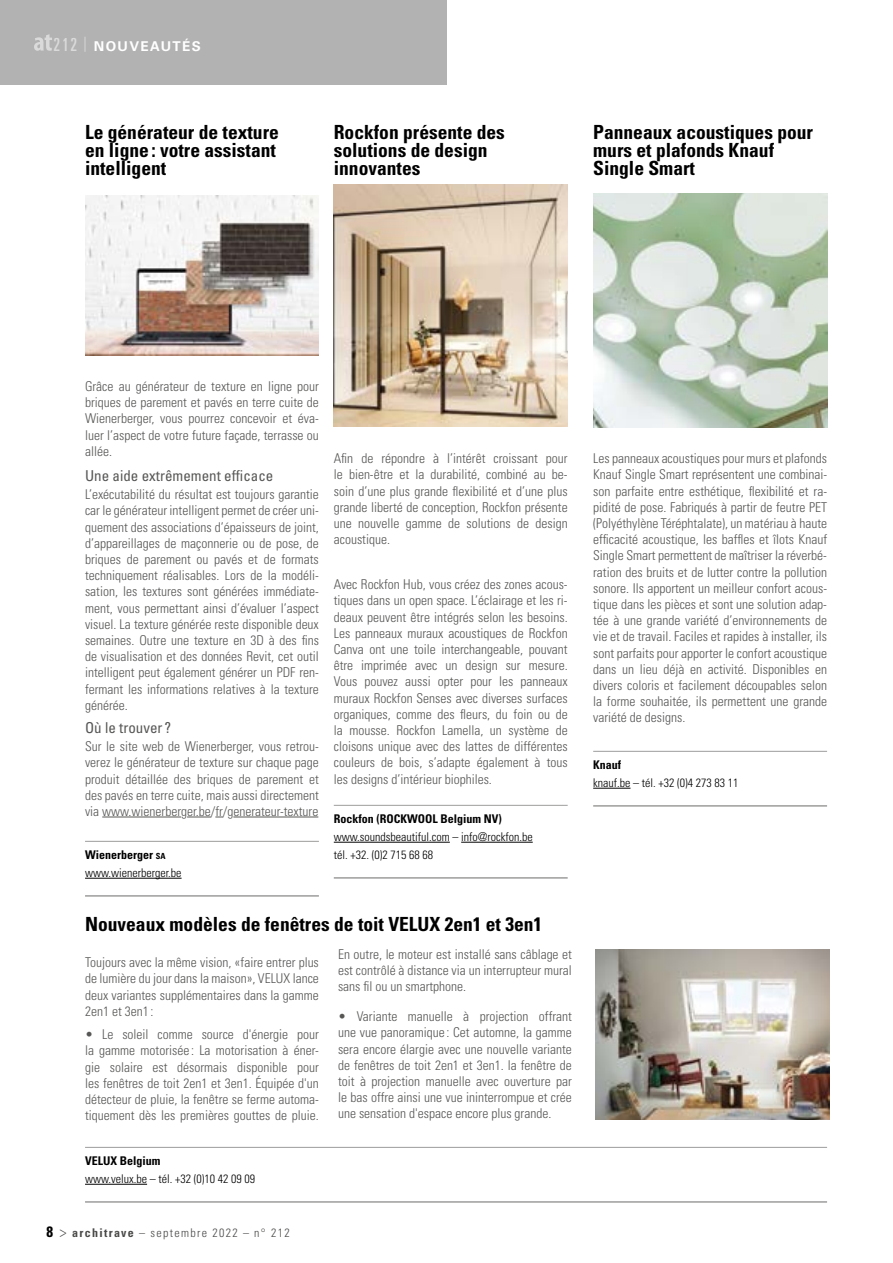
<style>
.page{position:relative;width:893px;height:1263px;background:#fff}
.page>*{position:absolute;margin:0;border:0;box-sizing:border-box;transform-origin:0 0}
.t1{font:700 condensed 19.5px/18px "Univers LT Std";color:#000}
.t2{font:condensed 15px "Univers LT Std";color:#575756}
.t3{font:300 condensed 13.5px/16.2px "Univers LT Std";color:#575756;text-align:justify}
.t4{font:700 13.5px "Univers LT Std";letter-spacing:.1em;color:#fff}
.t5{font:300 condensed 12px/18px "Univers LT Std";color:#000}
.t6{font:700 condensed 12px "Univers LT Std";color:#000}
.t7{font:300 condensed 12px "Univers LT Std";letter-spacing:.11em;color:#4a4a49}
.s1{font-weight:400;font-stretch:ultra-condensed;font-size:18px;color:#dadada}
.s2{font-weight:700}
.s3{font-weight:700;font-size:8.4px}
.s4{font-weight:700;font-size:15px;color:#000}
.s5{font-size:15px}
</style>
<div class="page">
<div style="left:0;top:0;width:446px;height:85px;background:#b3b2b2"></div>
<svg style="left:34px;top:34px;width:18px;height:17px"></svg>
<hr style="left:593px;top:751px;width:234px;height:1px;background:#9d9d9c">
<hr style="left:593px;top:788px;width:37px;height:1px;background:#000">
<hr style="left:593px;top:805px;width:234px;height:2px;background:#9d9d9c">
<img style="left:593px;top:193px;width:234px;height:234px">
<hr style="left:85px;top:1147px;width:742px;height:1px;background:#9d9d9c">
<hr style="left:85px;top:1184px;width:62px;height:1px;background:#000">
<hr style="left:85px;top:1201px;width:742px;height:2px;background:#9d9d9c">
<hr style="left:102px;top:817px;width:79px;height:1px;background:#575756">
<svg style="left:187px;top:817px;width:36px;height:1px"></svg>
<hr style="left:233px;top:817px;width:85px;height:1px;background:#575756">
<hr style="left:85px;top:841px;width:234px;height:1px;background:#9d9d9c">
<hr style="left:85px;top:878px;width:97px;height:1px;background:#000">
<hr style="left:85px;top:895px;width:234px;height:2px;background:#9d9d9c">
<img style="left:85px;top:196px;width:234px;height:159px">
<hr style="left:334px;top:805px;width:234px;height:1px;background:#9d9d9c">
<hr style="left:334px;top:842px;width:116px;height:1px;background:#000">
<hr style="left:461px;top:842px;width:72px;height:1px;background:#000">
<hr style="left:334px;top:877px;width:234px;height:2px;background:#9d9d9c">
<img style="left:334px;top:185px;width:234px;height:242px">
<img style="left:595px;top:949px;width:234px;height:170px">
<p class="t4" style="left:54px;top:38px;width:149px"><span class="s1">212</span> <sup>|</sup> NOUVEAUTÉS</p>
<h1 class="t1" style="left:85px;top:123px;width:195px">Le générateur de texture en ligne : votre assistant intelligent</h1>
<h1 class="t1" style="left:334px;top:123px;width:173px">Rockfon présente des solutions de design innovantes</h1>
<h1 class="t1" style="left:593px;top:123px;width:221px">Panneaux acoustiques pour murs et plafonds Knauf<br>Single Smart</h1>
<p class="t3" style="left:85px;top:378px;width:235px">Grâce au générateur de texture en ligne pour briques de parement et pavés en terre cuite de Wienerberger, vous pourrez concevoir et éva&shy;luer l’aspect de votre future façade, terrasse ou allée.</p>
<p class="t2" style="left:85px;top:466px;width:190px">Une aide extrêmement efficace</p>
<p class="t3" style="left:85px;top:486px;width:235px">L’exécutabilité du résultat est toujours garantie car le générateur intelligent permet de créer uni&shy;quement des associations d’épaisseurs de joint, d’appareillages de maçonnerie ou de pose, de briques de parement ou pavés et de formats techniquement réalisables. Lors de la modéli&shy;sation, les textures sont générées immédiate&shy;ment, vous permettant ainsi d’évaluer l’aspect visuel. La texture générée reste disponible deux semaines. Outre une texture en 3D à des fins de visualisation et des données Revit, cet outil intelligent peut également générer un PDF ren&shy;fermant les informations relatives à la texture générée.</p>
<p class="t2" style="left:85px;top:718px;width:88px">Où le trouver ?</p>
<p class="t3" style="left:85px;top:738px;width:235px">Sur le site web de Wienerberger, vous retrou&shy;verez le générateur de texture sur chaque page produit détaillée des briques de parement et des pavés en terre cuite, mais aussi directement via www.wienerberger.be/fr/generateur-texture</p>
<p class="t5" style="left:85px;top:846px;width:98px"><span class="s2">Wienerberger</span> <span class="s3">sa </span>www.wienerberger.be</p>
<p class="t3" style="left:334px;top:450px;width:235px">Afin de répondre à l’intérêt croissant pour le bien-être et la durabilité, combiné au be&shy;soin d’une plus grande flexibilité et d’une plus grande liberté de conception, Rockfon présente une nouvelle gamme de solutions de design acoustique.</p>
<p class="t3" style="left:334px;top:576px;width:235px">Avec Rockfon Hub, vous créez des zones acous&shy;tiques dans un open space. L’éclairage et les ri&shy;deaux peuvent être intégrés selon les besoins.<br>Les panneaux muraux acoustiques de Rockfon Canva ont une toile interchangeable, pouvant être imprimée avec un design sur mesure.<br>Vous pouvez aussi opter pour les panneaux muraux Rockfon Senses avec diverses surfaces organiques, comme des fleurs, du foin ou de la mousse. Rockfon Lamella, un système de cloisons unique avec des lattes de différentes couleurs de bois, s’adapte également à tous les designs d’intérieur biophiles.</p>
<p class="t6" style="left:334px;top:811px;width:170px">Rockfon (ROCKWOOL Belgium NV)</p>
<p class="t5" style="left:334px;top:828px;width:200px">www.soundsbeautiful.com – info@rockfon.be tél. +32. (0)2 715 68 68</p>
<h1 class="t1" style="left:85px;top:915px;width:459px">Nouveaux modèles de fenêtres de toit VELUX 2en1 et 3en1</h1>
<p class="t3" style="left:85px;top:954px;width:235px">Toujours avec la même vision, «faire entrer plus de lumière du jour dans la maison», VELUX lance deux variantes supplémentaires dans la gamme 2en1 et 3en1 :</p>
<p class="t3" style="left:85px;top:1026px;width:235px">• Le soleil comme source d'énergie pour la gamme motorisée : La motorisation à éner&shy;gie solaire est désormais disponible pour les fenêtres de toit 2en1 et 3en1. Équipée d'un détecteur de pluie, la fenêtre se ferme automa&shy;tiquement dès les premières gouttes de pluie.</p>
<p class="t3" style="left:338px;top:946px;width:235px">En outre, le moteur est installé sans câblage et est contrôlé à distance via un interrupteur mural sans fil ou un smartphone.</p>
<p class="t3" style="left:338px;top:1008px;width:235px">• Variante manuelle à projection offrant une vue panoramique : Cet automne, la gamme sera encore élargie avec une nouvelle variante de fenêtres de toit 2en1 et 3en1. la fenêtre de toit à projection manuelle avec ouverture par le bas offre ainsi une vue ininterrompue et crée une sensation d'espace encore plus grande.</p>
<p class="t6" style="left:85px;top:1153px;width:77px">VELUX Belgium</p>
<p class="t5" style="left:85px;top:1170px;width:171px">www.velux.be – tél. +32 (0)10 42 09 09</p>
<p class="t7" style="left:47px;top:1226px;width:245px"><span class="s4">8</span> <span class="s5">&gt;</span> <span class="s2">architrave</span> – septembre 2022 – n° 212</p>
<p class="t3" style="left:593px;top:450px;width:235px">Les panneaux acoustiques pour murs et plafonds Knauf Single Smart représentent une combinai&shy;son parfaite entre esthétique, flexibilité et ra&shy;pidité de pose. Fabriqués à partir de feutre PET (Polyéthylène Téréphtalate), un matériau à haute efficacité acoustique, les baffles et îlots Knauf Single Smart permettent de maîtriser la réverbé&shy;ration des bruits et de lutter contre la pollution sonore. Ils apportent un meilleur confort acous&shy;tique dans les pièces et sont une solution adap&shy;tée à une grande variété d’environnements de vie et de travail. Faciles et rapides à installer, ils sont parfaits pour apporter le confort acoustique dans un lieu déjà en activité. Disponibles en divers coloris et facilement découpables selon la forme souhaitée, ils permettent une grande variété de designs.</p>
<p class="t6" style="left:593px;top:757px;width:30px">Knauf</p>
<p class="t5" style="left:593px;top:774px;width:147px">knauf.be – tél. +32 (0)4 273 83 11</p>
</div>
